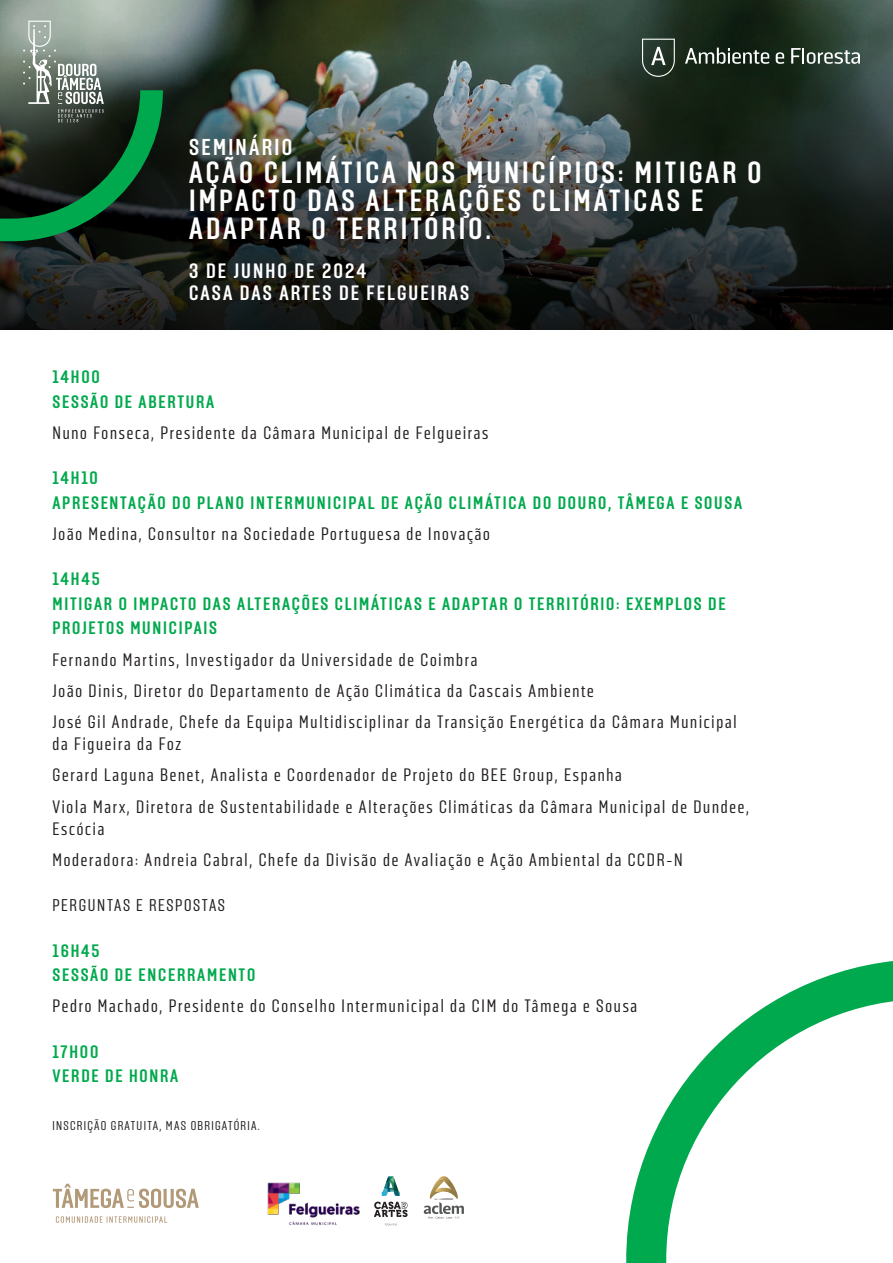
<style>
.page{position:relative;width:893px;height:1263px;background:#fff}
.page>*{position:absolute;margin:0;border:0;box-sizing:border-box;transform-origin:0 0}
.t1{font:700 30.6px/28px "Solido Condensed";letter-spacing:.1em;color:#fff}
.t2{font:700 22.95px "Solido Condensed";letter-spacing:.1em;color:#fff}
.t3{font:700 20.85px/21.9px "Solido Condensed";letter-spacing:.1em;color:#fff}
.t4{font:18px/31px "Solido Condensed";letter-spacing:.1em;color:#231f20}
.t5{font:700 18px/24.6px "Solido Condensed";letter-spacing:.1em;color:#00a94d}
.t6{font:16.95px "Solido Condensed";letter-spacing:.1em;color:#231f20}
.t7{font:12.75px "Solido Condensed";letter-spacing:.1em;color:#231f20}
</style>
<div class="page">
<img style="left:0;top:0;width:893px;height:54px">
<svg style="left:53px;top:1184px;width:146px;height:39px"></svg>
<svg style="left:626px;top:961px;width:267px;height:302px"></svg>
<img style="left:0;top:54px;width:893px;height:276px">
<svg style="left:642px;top:39px;width:33px;height:38px"></svg>
<svg style="left:685px;top:48px;width:84px;height:16px"></svg>
<svg style="left:776px;top:52px;width:8px;height:12px"></svg>
<svg style="left:791px;top:48px;width:69px;height:16px"></svg>
<svg style="left:0;top:21px;width:163px;height:220px;background:#3e5d4a"></svg>
<svg style="left:424px;top:1176px;width:40px;height:42px"></svg>
<svg style="left:385px;top:1223px;width:12px;height:3px"></svg>
<svg style="left:374px;top:1176px;width:34px;height:41px"></svg>
<img style="left:267px;top:1182px;width:93px;height:43px">
<p class="t2" style="left:189px;top:134px;width:104px">SEMINÁRIO</p>
<h1 class="t1" style="left:189px;top:160px;width:573px">AÇÃO CLIMÁTICA NOS MUNICÍPIOS: MITIGAR O<br>IMPACTO DAS ALTERAÇÕES CLIMÁTICAS E<br>ADAPTAR O TERRITÓRIO.</h1>
<p class="t3" style="left:189px;top:261px;width:282px">3 DE JUNHO DE 2024<br>CASA DAS ARTES DE FELGUEIRAS</p>
<p class="t5" style="left:52px;top:366px;width:163px">14H00<br>SESSÃO DE ABERTURA</p>
<p class="t4" style="left:52px;top:418px;width:437px">Nuno Fonseca, Presidente da Câmara Municipal de Felgueiras</p>
<p class="t5" style="left:52px;top:467px;width:691px">14H10<br>APRESENTAÇÃO DO PLANO INTERMUNICIPAL DE AÇÃO CLIMÁTICA DO DOURO, TÂMEGA E SOUSA</p>
<p class="t4" style="left:52px;top:519px;width:439px">João Medina, Consultor na Sociedade Portuguesa de Inovação</p>
<p class="t5" style="left:52px;top:568px;width:675px">14H45<br>MITIGAR O IMPACTO DAS ALTERAÇÕES CLIMÁTICAS E ADAPTAR O TERRITÓRIO: EXEMPLOS DE<br>PROJETOS MUNICIPAIS</p>
<p class="t4" style="left:52px;top:644px;width:686px">Fernando Martins, Investigador da Universidade de Coimbra<br>João Dinis, Diretor do Departamento de Ação Climática da Cascais Ambiente<br>José Gil Andrade, Chefe da Equipa Multidisciplinar da Transição Energética da Câmara Municipal</p>
<p class="t4" style="left:52px;top:729px;width:698px">da Figueira da Foz<br>Gerard Laguna Benet, Analista e Coordenador de Projeto do BEE Group, Espanha<br>Viola Marx, Diretora de Sustentabilidade e Alterações Climáticas da Câmara Municipal de Dundee,</p>
<p class="t4" style="left:52px;top:814px;width:632px">Escócia<br>Moderadora: Andreia Cabral, Chefe da Divisão de Avaliação e Ação Ambiental da CCDR-N</p>
<p class="t6" style="left:52px;top:896px;width:174px">PERGUNTAS E RESPOSTAS</p>
<p class="t5" style="left:52px;top:939px;width:204px">16H45<br>SESSÃO DE ENCERRAMENTO</p>
<p class="t4" style="left:52px;top:991px;width:586px">Pedro Machado, Presidente do Conselho Intermunicipal da CIM do Tâmega e Sousa</p>
<p class="t5" style="left:52px;top:1040px;width:127px">17H00<br>VERDE DE HONRA</p>
<p class="t7" style="left:52px;top:1118px;width:209px">INSCRIÇÃO GRATUITA, MAS OBRIGATÓRIA.</p>
</div>
